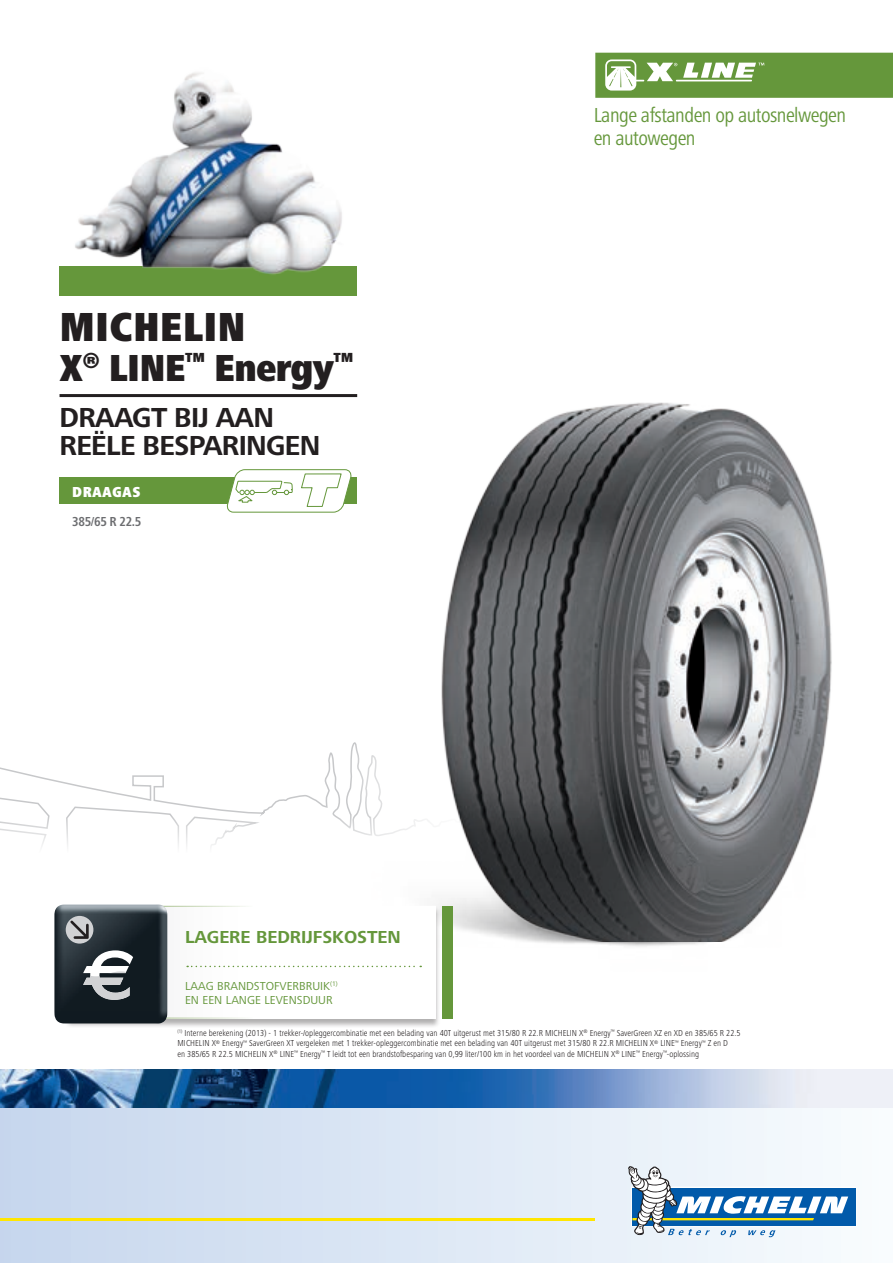
<style>
.page{position:relative;width:893px;height:1263px;background:#fff}
.page>*{position:absolute;margin:0;border:0;box-sizing:border-box;transform-origin:0 0}
.t1{font:900 condensed 42px "Frutiger Next LTW1 G";color:#231f20}
.t2{font:900 condensed 39px "Frutiger Next LTW1 G";letter-spacing:-.02em;color:#231f20}
.t3{font:700 28.5px/28.5px "Frutiger Next LTW1 G";letter-spacing:-.025em;color:#231f20}
.t4{font:condensed 21px/22.5px "Frutiger Next LTW1 G";letter-spacing:-.025em;color:#65973b}
.t5{font:700 18px "Frutiger Next LTW1 G";letter-spacing:-.005em;color:#65973b}
.t6{font:900 condensed 15px "Frutiger Next LTW1 G";letter-spacing:.02em;color:#fff}
.t7{font:700 condensed 13.5px "Frutiger Next LTW1 G";letter-spacing:-.025em;color:#6c6d70}
.t8{font:12px/14.2px "Frutiger Next LTW1 G";color:#65973b}
.t9{font:300 condensed 9px/10.5px "Frutiger Next LTW1 G";color:#231f20}
</style>
<div class="page">
<svg style="left:0;top:742px;width:357px;height:73px"></svg>
<div style="left:351px;top:653px;width:244px;height:245px;background:#fff;border-radius:50%"></div>
<div style="left:60px;top:267px;width:297px;height:29px;background:#65973b"></div>
<img style="left:62px;top:72px;width:287px;height:203px">
<img style="left:372px;top:755px;width:337px;height:226px">
<img style="left:434px;top:402px;width:398px;height:540px">
<div style="left:64px;top:905px;width:377px;height:122px;background:#231f20;opacity:.35"></div>
<div style="left:69px;top:906px;width:366px;height:112px;background:#fff"></div>
<div style="left:69px;top:906px;width:367px;height:112px;border:1px solid #fff"></div>
<svg style="left:187px;top:966px;width:234px;height:1px"></svg>
<div style="left:442px;top:906px;width:10px;height:112px;background:#65973b"></div>
<div style="left:0;top:1087px;width:893px;height:176px;background:linear-gradient(to right,#c6d6ed,#f8fcfe)"></div>
<img style="left:0;top:1070px;width:893px;height:38px">
<div style="left:60px;top:477px;width:297px;height:27px;background:#65973b"></div>
<svg style="left:595px;top:53px;width:298px;height:45px;background:#7ba657"></svg>
<hr style="left:0;top:1218px;width:595px;height:2px;background:#ffe601">
<svg style="left:628px;top:1166px;width:229px;height:71px"></svg>
<hr style="left:60px;top:394px;width:297px;height:3px;background:#231f20">
<svg style="left:226px;top:469px;width:126px;height:44px"></svg>
<img style="left:158px;top:904px;width:9px;height:119px">
<svg style="left:54px;top:904px;width:104px;height:119px;background:#3f484e"></svg>
<h1 class="t1" style="left:60px;top:303px;width:188px">MICHELIN</h1>
<h2 class="t2" style="left:60px;top:346px;width:295px">X<sup>®</sup> LINE<sup>™</sup> Energy<sup>™</sup></h2>
<h3 class="t3" style="left:60px;top:404px;width:262px">DRAAGT BIJ AAN<br>REËLE BESPARINGEN</h3>
<h3 class="t6" style="left:72px;top:483px;width:70px">DRAAGAS</h3>
<h3 class="t7" style="left:72px;top:514px;width:71px">385/65 R 22.5</h3>
<h3 class="t5" style="left:185px;top:927px;width:217px">LAGERE BEDRIJFSKOSTEN</h3>
<h3 class="t8" style="left:185px;top:979px;width:154px">LAAG BRANDSTOFVERBRUIK<sup>(1)<br></sup>EN EEN LANGE LEVENSDUUR</h3>
<h3 class="t4" style="left:594px;top:104px;width:254px">Lange afstanden op autosnelwegen en autowegen</h3>
<p class="t9" style="left:178px;top:1028px;width:565px"><sup>(1)</sup> Interne berekening (2013) - 1 trekker-/opleggercombinatie met een belading van 40T uitgerust met 315/80 R 22.R MICHELIN X<sup>®</sup> Energy<sup>™</sup> SaverGreen XZ en XD en 385/65 R 22.5<br>MICHELIN X<sup>®</sup> Energy<sup>™</sup> SaverGreen XT vergeleken met 1 trekker-opleggercombinatie met een belading van 40T uitgerust met 315/80 R 22.R MICHELIN X<sup>®</sup> LINE<sup>™</sup> Energy<sup>™</sup> Z en D<br>en 385/65 R 22.5 MICHELIN X<sup>®</sup> LINE<sup>™</sup> Energy<sup>™</sup> T leidt tot een brandstofbesparing van 0,99 liter/100 km in het voordeel van de MICHELIN X<sup>®</sup> LINE<sup>™</sup> Energy<sup>™</sup>-oplossing</p>
</div>
